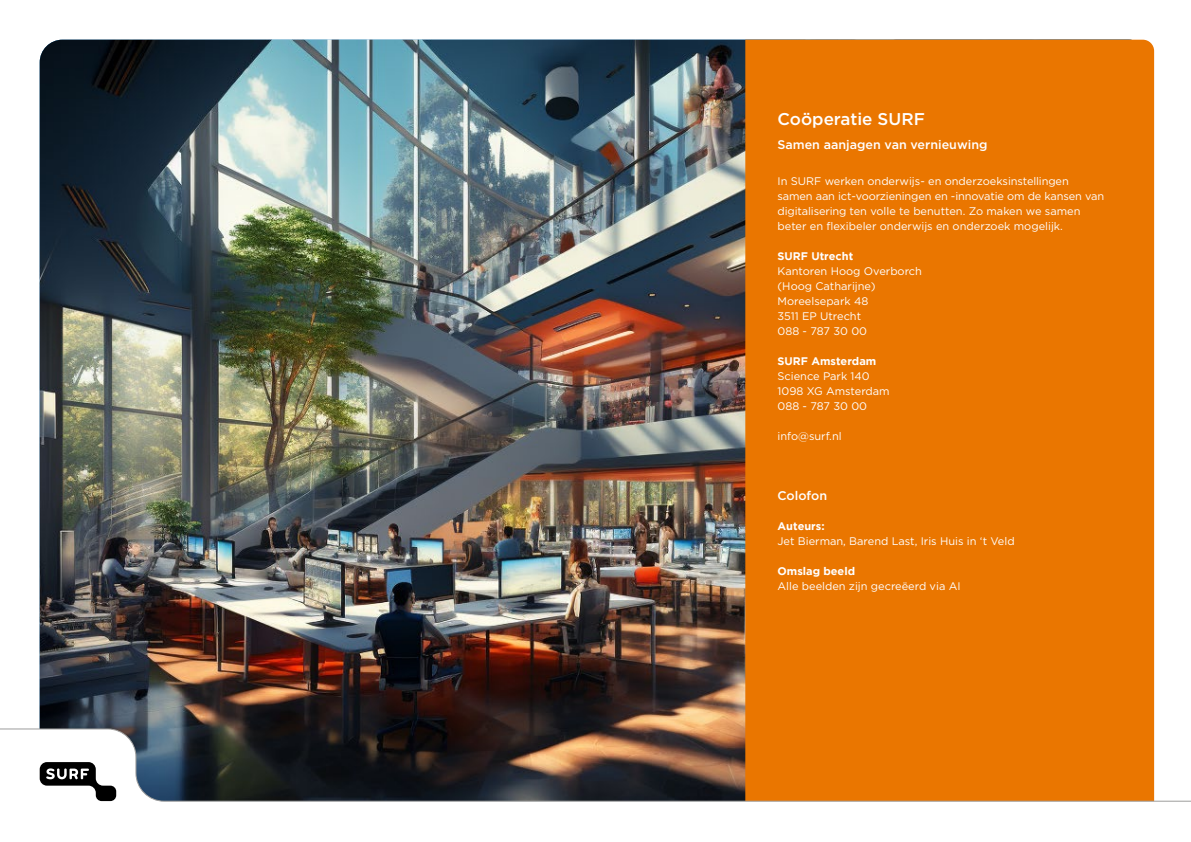
<style>
.page{position:relative;width:1191px;height:842px;background:#fff}
.page>*{position:absolute;margin:0;border:0;box-sizing:border-box;transform-origin:0 0}
.t1{font:500 17px "Gotham";color:#fff}
.t2{font:500 12.5px "Gotham";color:#fff}
.t3{font:11px/15px "Gotham";color:#fff}
.t4{font:700 11px "Gotham";color:#fff}
</style>
<div class="page">
<img style="left:40px;top:40px;width:705px;height:689px">
<div style="left:745px;top:40px;width:409px;height:689px;background:#ea7600"></div>
<svg style="left:0;top:729px;width:1191px;height:73px;background:#8d6237"></svg>
<svg style="left:40px;top:762px;width:76px;height:39px"></svg>
<h1 class="t1" style="left:777px;top:108px;width:149px">Coöperatie SURF</h1>
<p class="t2" style="left:777px;top:136px;width:211px">Samen aanjagen van vernieuwing</p>
<p class="t3" style="left:777px;top:173px;width:328px">In SURF werken onderwijs- en onderzoeksinstellingen samen aan ict-voorzieningen en -innovatie om de kansen van digitalisering ten volle te benutten. Zo maken we samen beter en flexibeler onderwijs en onderzoek mogelijk.</p>
<p class="t4" style="left:777px;top:250px;width:77px">SURF Utrecht</p>
<p class="t3" style="left:777px;top:263px;width:146px">Kantoren Hoog Overborch (Hoog Catharijne)<br>Moreelsepark 48<br>3511 EP Utrecht<br>088 - 787 30 00</p>
<p class="t4" style="left:777px;top:355px;width:100px">SURF Amsterdam</p>
<p class="t3" style="left:777px;top:368px;width:114px">Science Park 140<br>1098 XG Amsterdam<br>088 - 787 30 00</p>
<p class="t3" style="left:777px;top:428px;width:66px">info@surf.nl</p>
<p class="t2" style="left:777px;top:487px;width:51px">Colofon</p>
<p class="t4" style="left:777px;top:520px;width:49px">Auteurs:</p>
<p class="t3" style="left:777px;top:533px;width:239px">Jet Bierman, Barend Last, Iris Huis in ‘t Veld</p>
<p class="t4" style="left:777px;top:565px;width:79px">Omslag beeld</p>
<p class="t3" style="left:777px;top:578px;width:184px">Alle beelden zijn gecreëerd via AI</p>
</div>
